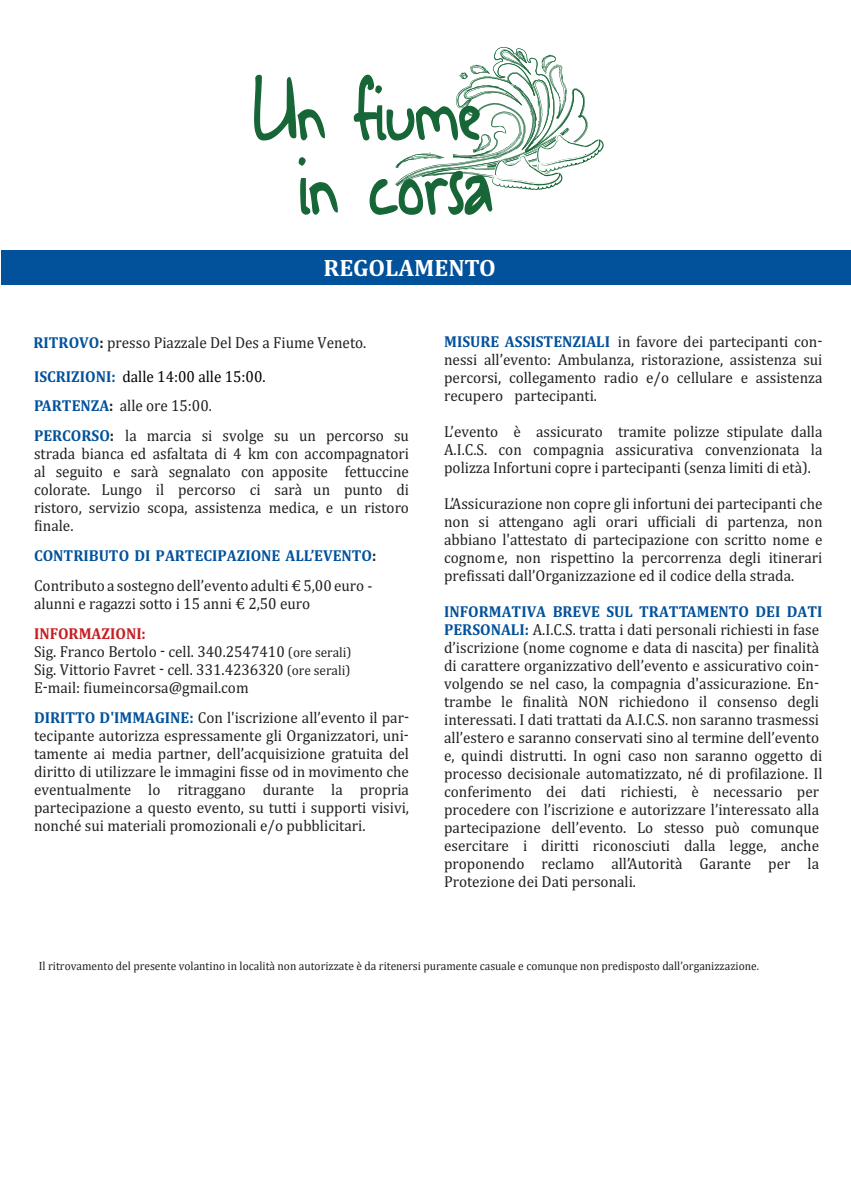
<style>
.page{position:relative;width:851px;height:1191px;background:#fff}
.page>*{position:absolute;margin:0;border:0;box-sizing:border-box;transform-origin:0 0}
.t1{font:700 24px "Cambria";color:#fff}
.t2{font:16px/18px "Cambria";color:#231f20;text-align:justify;scale:.95 1}
.t3{font:12px "Cambria";color:#221e1f;scale:.95 1}
.s1{font-weight:700;color:#01519b}
.s2{font-weight:700}
.s3{color:#000}
.s4{font-weight:700;color:#c61c22}
.s5{font-size:14px}
</style>
<div class="page">
<div style="left:1px;top:250px;width:849px;height:34px;background:#01519b"></div>
<svg style="left:254px;top:75px;width:71px;height:65px"></svg>
<svg style="left:298px;top:157px;width:40px;height:58px"></svg>
<svg style="left:353px;top:47px;width:251px;height:168px"></svg>
<h1 class="t1" style="left:323px;top:254px;width:174px">REGOLAMENTO</h1>
<p class="t2" style="left:34px;top:326px;width:352px;line-height:33px"><span class="s1">RITROVO</span><span class="s2">:</span> presso Piazzale Del Des a Fiume Veneto.<br><span class="s1">ISCRIZIONI:</span> <span class="s3">dalle 14:00 alle 15:00.</span></p>
<p class="t2" style="left:34px;top:391px;width:396px;line-height:29.8px"><span class="s1">PARTENZA</span><span class="s2">:</span> alle ore 15:00.<br><span class="s1">PERCORSO</span><span class="s2">:</span> la marcia si svolge su un percorso su</p>
<p class="t2" style="left:34px;top:445px;width:396px">strada bianca ed asfaltata di 4 km con accompagnatori al seguito e sarà segnalato con apposite fettuccine colorate. Lungo il percorso ci sarà un punto di ristoro, servizio scopa, assistenza medica, e un ristoro finale.</p>
<p class="t2" style="left:34px;top:540px;width:362px;line-height:30px"><span class="s1">CONTRIBUTO DI PARTECIPAZIONE ALL’EVENTO</span><span class="s2">:<br></span>Contributo a sostegno dell’evento adulti € 5,00 euro -</p>
<p class="t2" style="left:34px;top:594px;width:292px">alunni e ragazzi sotto i 15 anni € 2,50 euro</p>
<p class="t2" style="left:34px;top:624px;width:335px;text-align:left"><span class="s4">INFORMAZIONI:<br></span>Sig. Franco Bertolo - cell. 340.2547410 <span class="s5">(ore serali)<br></span>Sig. Vittorio Favret - cell. 331.4236320 <span class="s5">(ore serali)<br></span>E-mail: fiumeincorsa@gmail.com</p>
<p class="t2" style="left:34px;top:708px;width:396px"><span class="s1">DIRITTO D'IMMAGINE:</span> Con l'iscrizione all’evento il par&shy;tecipante autorizza espressamente gli Organizzatori, uni&shy;tamente ai media partner, dell’acquisizione gratuita del diritto di utilizzare le immagini fisse od in movimento che eventualmente lo ritraggano durante la propria partecipazione a questo evento, su tutti i supporti visivi, nonché sui materiali promozionali e/o pubblicitari.</p>
<p class="t2" style="left:444px;top:333px;width:399px"><span class="s1">MISURE ASSISTENZIALI</span> in favore dei partecipanti con&shy;nessi all’evento: Ambulanza, ristorazione, assistenza sui percorsi, collegamento radio e/o cellulare e assistenza recupero partecipanti.</p>
<p class="t2" style="left:444px;top:422px;width:399px">L’evento è assicurato tramite polizze stipulate dalla A.I.C.S. con compagnia assicurativa convenzionata la polizza Infortuni copre i partecipanti (senza limiti di età).</p>
<p class="t2" style="left:444px;top:495px;width:399px">L’Assicurazione non copre gli infortuni dei partecipanti che non si attengano agli orari ufficiali di partenza, non abbiano l'attestato di partecipazione con scritto nome e cognome, non rispettino la percorrenza degli itinerari prefissati dall’Organizzazione ed il codice della strada.</p>
<p class="t2" style="left:444px;top:603px;width:399px;text-align:left"><span class="s1">INFORMATIVA BREVE SUL TRATTAMENTO DEI DATI PERSONALI:</span> A.I.C.S. tratta i dati personali richiesti in fase d’iscrizione (nome cognome e data di nascita) per finalità di carattere organizzativo dell’evento e assicurativo coin&shy;volgendo se nel caso, la compagnia d'assicurazione. En&shy;trambe le finalità NON richiedono il consenso degli interessati. I dati trattati da A.I.C.S. non saranno trasmessi all’estero e saranno conservati sino al termine dell’evento e, quindi distrutti. In ogni caso non saranno oggetto di processo decisionale automatizzato, né di profilazione. Il conferimento dei dati richiesti, è necessario per procedere con l’iscrizione e autorizzare l’interessato alla partecipazione dell’evento. Lo stesso può comunque esercitare i diritti riconosciuti dalla legge, anche proponendo reclamo all’Autorità Garante per la Protezione dei Dati personali.</p>
<p class="t3" style="left:39px;top:959px;width:759px">Il ritrovamento del presente volantino in località non autorizzate è da ritenersi puramente casuale e comunque non predisposto dall’organizzazione.</p>
</div>
